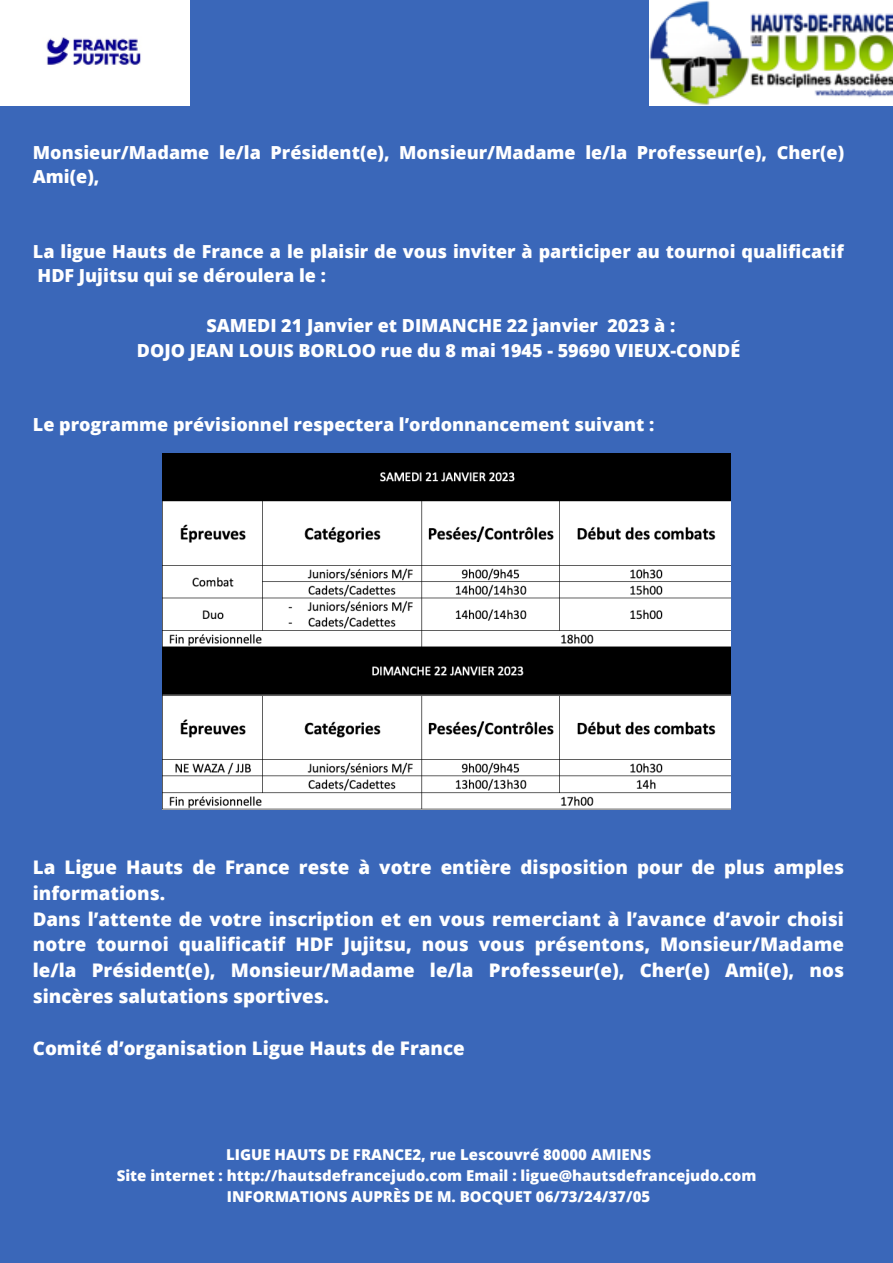
<style>
.page{position:relative;width:893px;height:1263px;background:#3a67b9}
.page>*{position:absolute;margin:0;border:0;box-sizing:border-box;transform-origin:0 0}
.t1{font:800 18.75px/25.9px "Open Sans";color:#fff}
.t2{font:800 18px/24.8px "Open Sans";color:#fff}
.t3{font:800 15px/20.9px "Open Sans";color:#fff;text-align:center}
</style>
<div class="page">
<img style="left:163px;top:454px;width:568px;height:355px">
<img style="left:0;top:0;width:190px;height:106px">
<img style="left:649px;top:0;width:244px;height:106px">
<p class="t2" style="left:33px;top:139px;width:813px">Monsieur/Madame le/la Président(e), Monsieur/Madame le/la Professeur(e), Cher(e)<br>Ami(e),</p>
<p class="t2" style="left:33px;top:238px;width:812px">La ligue Hauts de France a le plaisir de vous inviter à participer au tournoi qualificatif<br>HDF Jujitsu qui se déroulera le :</p>
<p class="t2" style="left:137px;top:313px;width:605px;text-align:center">SAMEDI 21 Janvier et DIMANCHE 22 janvier 2023 à :<br>DOJO JEAN LOUIS BORLOO rue du 8 mai 1945 - 59690 VIEUX-CONDÉ</p>
<p class="t2" style="left:33px;top:412px;width:623px">Le programme prévisionnel respectera l’ordonnancement suivant :</p>
<p class="t1" style="left:33px;top:853px;width:812px">La Ligue Hauts de France reste à votre entière disposition pour de plus amples informations.<br>Dans l’attente de votre inscription et en vous remerciant à l’avance d’avoir choisi notre tournoi qualificatif HDF Jujitsu, nous vous présentons, Monsieur/Madame le/la Président(e), Monsieur/Madame le/la Professeur(e), Cher(e) Ami(e), nos sincères salutations sportives.</p>
<p class="t1" style="left:33px;top:1035px;width:433px">Comité d’organisation Ligue Hauts de France</p>
<p class="t3" style="left:117px;top:1144px;width:641px">LIGUE HAUTS DE FRANCE2, rue Lescouvré 80000 AMIENS<br>Site internet : http://hautsdefrancejudo.com Email : ligue@hautsdefrancejudo.com<br>INFORMATIONS AUPRÈS DE M. BOCQUET 06/73/24/37/05</p>
</div>
